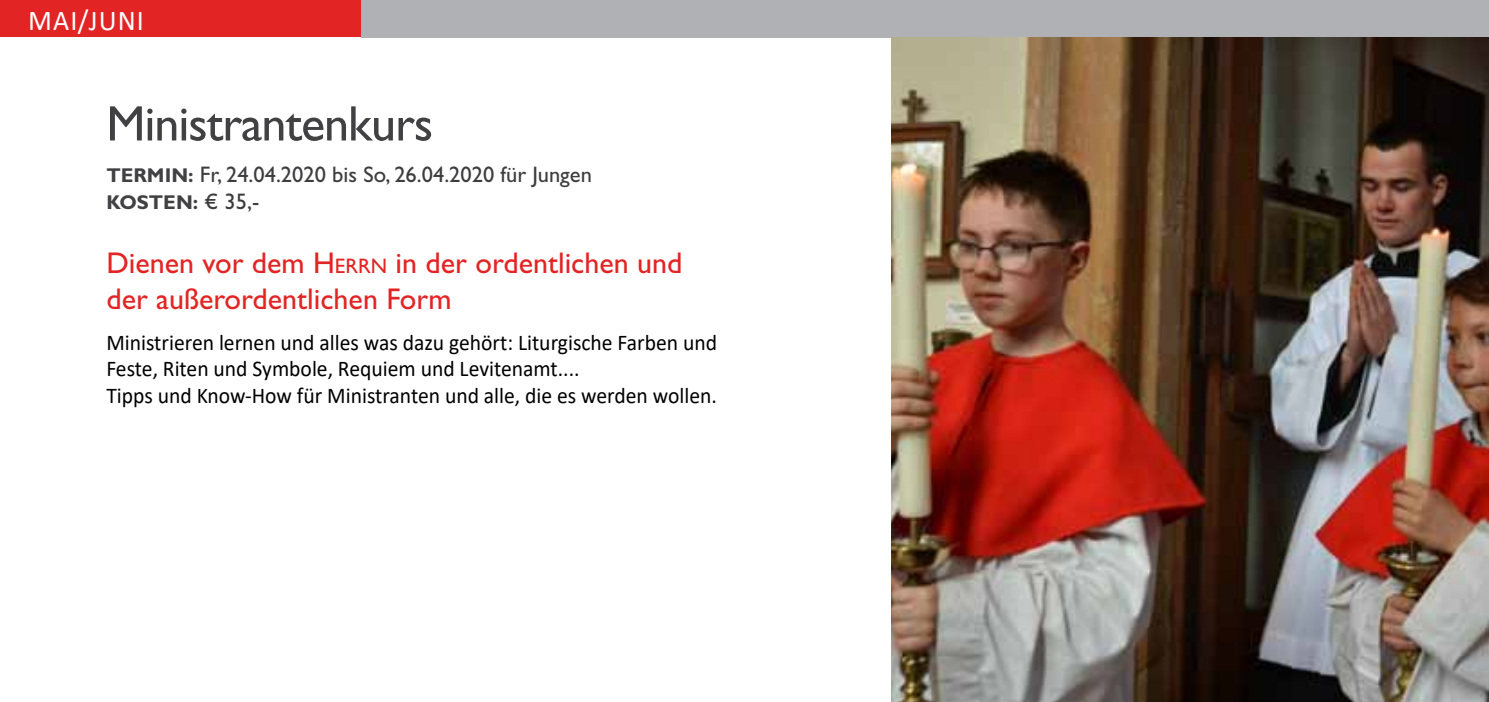
<style>
.page{position:relative;width:1489px;height:702px;background:#fff}
.page>*{position:absolute;margin:0;border:0;box-sizing:border-box;transform-origin:0 0}
.t1{font:50px "Gill Sans Std";letter-spacing:-.02em;color:#414042}
.t2{font:30px/36px "Gill Sans Std";color:#e32424}
.t3{font:28.75px "Calibri";color:#fff}
.t4{font:22.5px/26.5px "Calibri";color:#000;scale:.96 1}
.t5{font:22.5px "Gill Sans Std";color:#3d3c3e}
.t6{font:700 20px "Gill Sans Std";color:#414042}
.s1{font-weight:700;font-size:20px;color:#414042}
.s2{font-weight:400;font-size:22.5px;color:#3d3c3e}
.s3{font-style:inherit}
.s4{font-size:21px}
</style>
<div class="page">
<div style="left:0;top:0;width:361px;height:37px;background:#e32424"></div>
<div style="left:361px;top:0;width:1127px;height:37px;background:#afb1b4"></div>
<img style="left:891px;top:37px;width:597px;height:665px">
<p class="t3" style="left:28px;top:1px;width:86px">Mai/Juni</p>
<h1 class="t1" style="left:106px;top:95px;width:328px">Ministrantenkurs</h1>
<p class="t5" style="left:106px;top:161px;width:487px"><span class="s1">TERM IN:</span> Fr, 24.04.2020 bis So, 26.04.2020 für Jungen</p>
<p class="t6" style="left:106px;top:190px;width:154px">KOSTEN: <span class="s2">€ 35,-</span></p>
<h2 class="t2" style="left:106px;top:245px;width:577px">Dienen vor dem <span class="s3">H</span><span class="s4">ERRN</span> in der ordentlichen und der außerordentlichen Form</h2>
<p class="t4" style="left:106px;top:328px;width:637px">Ministrieren lernen und alles was dazu gehört: Liturgische Farben und<br>Feste, Riten und Symbole, Requiem und Levitenamt....<br>Tipps und Know-How für Ministranten und alle, die es werden wollen.</p>
</div>
